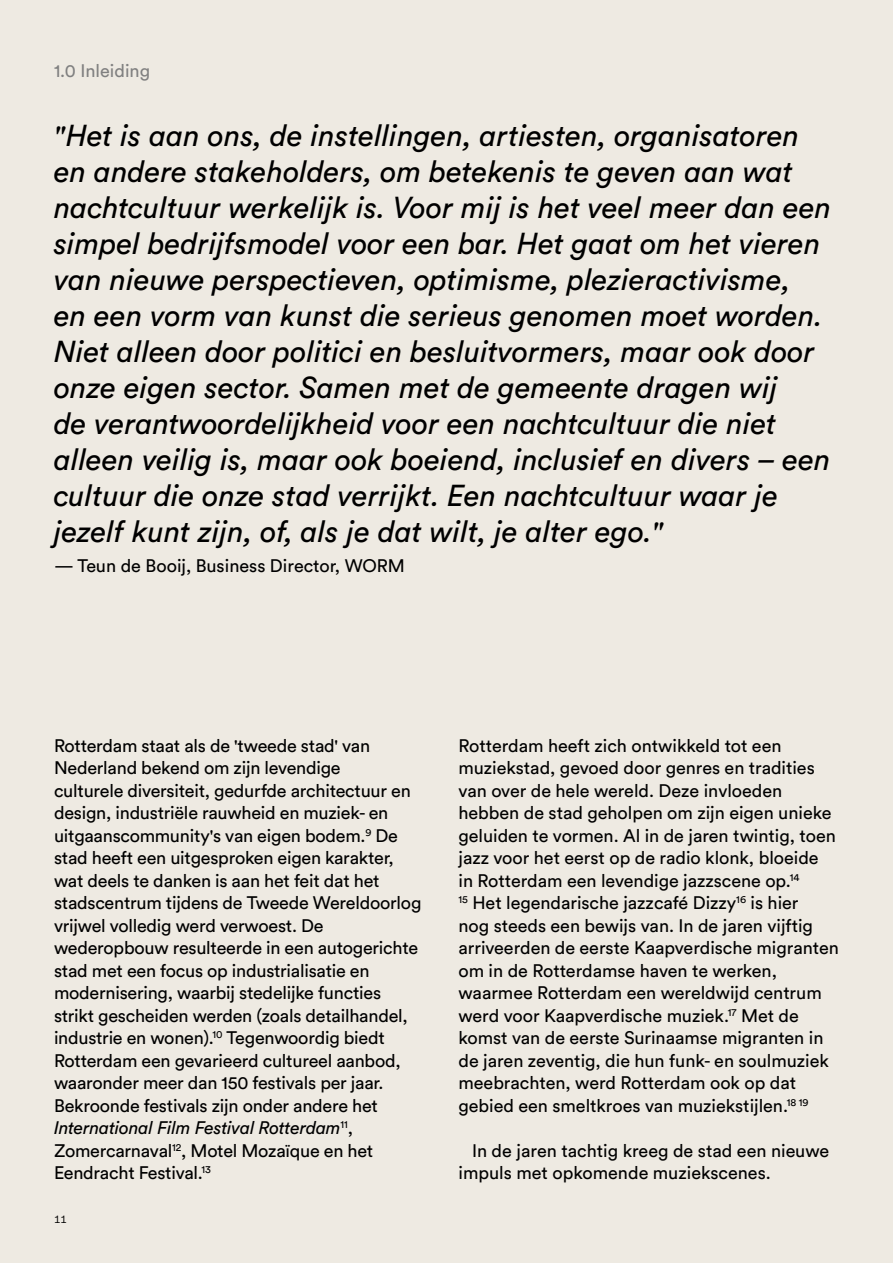
<style>
.page{position:relative;width:893px;height:1263px;background:#eeeae2}
.page>*{position:absolute;margin:0;border:0;box-sizing:border-box;transform-origin:0 0}
.Large_quote{font:italic 30px/36px "Circular Std";color:#000}
.Body_1st{font:18px/22.5px "Circular Std";letter-spacing:-.015em;color:#000}
.Body_rest{font:18px/22.5px "Circular Std";color:#000}
.Chapter_subheader{font:18px "Circular Std";color:#808080}
.Page_Numbers{font:10.5px "GT America Mono";color:#000}
.s1{font-style:italic}
</style>
<div class="page">
<p class="Chapter_subheader" style="left:54px;top:59px;width:98px">1.0 Inleiding</p>
<p class="Large_quote" style="left:54px;top:117px;width:779px">"Het is aan ons, de instellingen, artiesten, organisatoren en andere stakeholders, om betekenis te geven aan wat nachtcultuur werkelijk is. Voor mij is het veel meer dan een simpel bedrijfsmodel voor een bar. Het gaat om het vieren van nieuwe perspectieven, optimisme, plezieractivisme,<br>en een vorm van kunst die serieus genomen moet worden.<br>Niet alleen door politici en besluitvormers, maar ook door onze eigen sector. Samen met de gemeente dragen wij<br>de verantwoordelijkheid voor een nachtcultuur die niet alleen veilig is, maar ook boeiend, inclusief en divers – een cultuur die onze stad verrijkt. Een nachtcultuur waar je jezelf kunt zijn, of, als je dat wilt, je alter ego."</p>
<p class="Body_1st" style="left:54px;top:554px;width:352px">— Teun de Booij, Business Director, WORM</p>
<p class="Body_1st" style="left:54px;top:734px;width:369px">Rotterdam staat als de 'tweede stad' van Nederland bekend om zijn levendige<br>culturele diversiteit, gedurfde architectuur en design, industriële rauwheid en muziek- en uitgaanscommunity's van eigen bodem.<sup>9</sup> De stad heeft een uitgesproken eigen karakter, wat deels te danken is aan het feit dat het stadscentrum tijdens de Tweede Wereldoorlog vrijwel volledig werd verwoest. De wederopbouw resulteerde in een autogerichte stad met een focus op industrialisatie en modernisering, waarbij stedelijke functies strikt gescheiden werden (zoals detailhandel, industrie en wonen).<sup>10</sup> Tegenwoordig biedt Rotterdam een gevarieerd cultureel aanbod, waaronder meer dan 150 festivals per jaar.<br>Bekroonde festivals zijn onder andere het <span class="s1">International Film Festival Rotterdam</span><sup>11</sup>, Zomercarnaval<sup>12</sup>, Motel Mozaïque en het Eendracht Festival.<sup>13</sup></p>
<p class="Body_1st" style="left:458px;top:734px;width:382px">Rotterdam heeft zich ontwikkeld tot een muziekstad, gevoed door genres en tradities van over de hele wereld. Deze invloeden hebben de stad geholpen om zijn eigen unieke geluiden te vormen. Al in de jaren twintig, toen jazz voor het eerst op de radio klonk, bloeide<br>in Rotterdam een levendige jazzscene op.<sup>14<br>15</sup> Het legendarische jazzcafé Dizzy<sup>16</sup> is hier<br>nog steeds een bewijs van. In de jaren vijftig arriveerden de eerste Kaapverdische migranten om in de Rotterdamse haven te werken, waarmee Rotterdam een wereldwijd centrum werd voor Kaapverdische muziek.<sup>17</sup> Met de komst van de eerste Surinaamse migranten in de jaren zeventig, die hun funk- en soulmuziek meebrachten, werd Rotterdam ook op dat gebied een smeltkroes van muziekstijlen.<sup>18</sup> <sup>19</sup></p>
<p class="Body_rest" style="left:458px;top:1139px;width:372px;text-indent:14px">In de jaren tachtig kreeg de stad een nieuwe impuls met opkomende muziekscenes.</p>
<p class="Page_Numbers" style="left:54px;top:1213px;width:15px">11</p>
</div>
